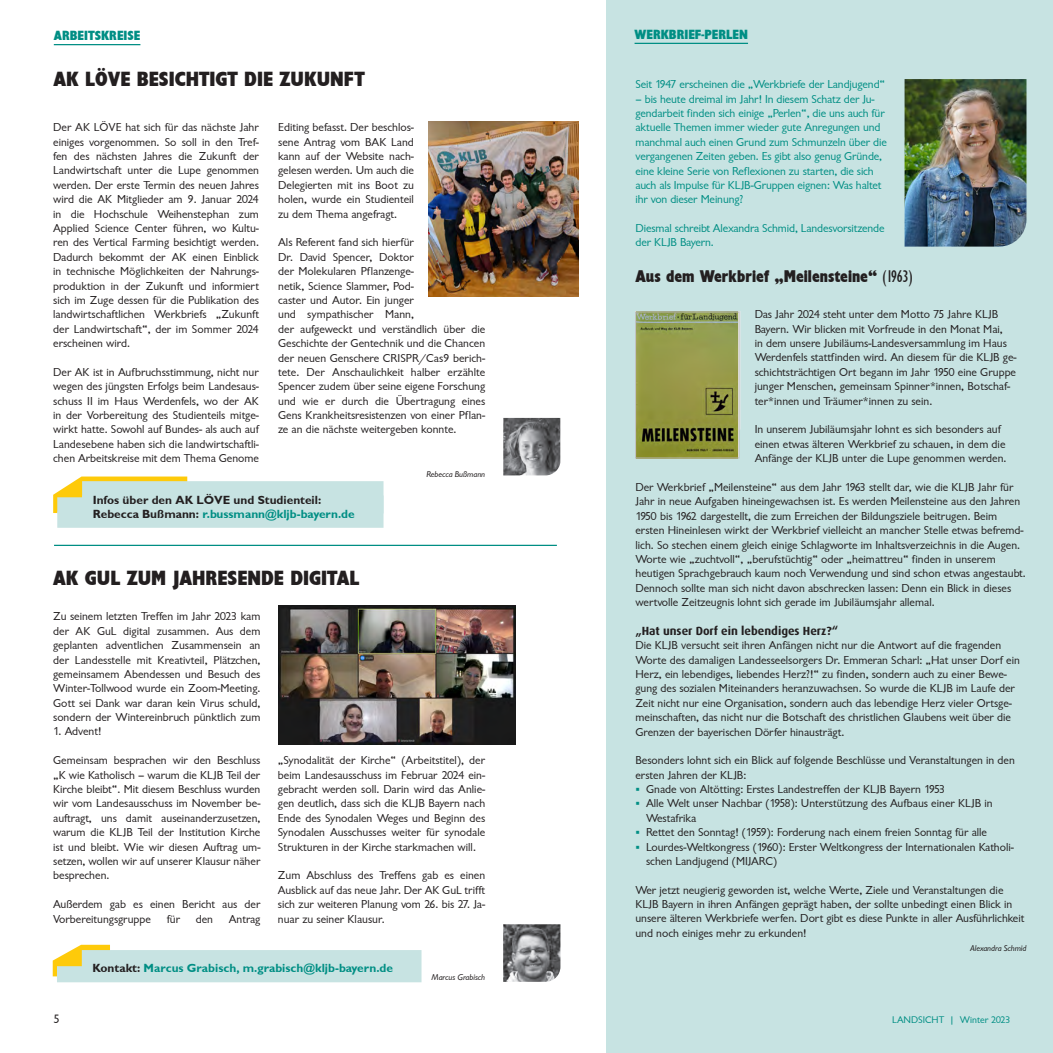
<style>
.page{position:relative;width:1053px;height:1053px;background:#fff}
.page>*{position:absolute;margin:0;border:0;box-sizing:border-box;transform-origin:0 0}
.t1{font:21.25px "Garrison Cond Sans BOLD";color:#231f20}
.t2{font:17.5px "Garrison Cond Sans BOLD";color:#231f20}
.t3{font:13.75px "Garrison Cond Sans BOLD";color:#008e84}
.t4{font:12.5px "Garrison Sans";color:#231f20}
.t5{font:11.88px/14.4px "Garrison Sans";color:#231f20}
.t6{font:11.88px/14.4px "Garrison Sans";letter-spacing:-.01em;color:#008e84}
.t7{font:11.88px/14.4px "Garrison Sans BOLD";color:#231f20}
.t8{font:11.88px "Garrison Sans BOLD";color:#008e84}
.t9{font:700 11.88px "Dax Pro";color:#231f20}
.t10{font:10px "Garrison Sans";color:#008e84}
.t11{font:8.75px "Garrison Sans ITALIC";letter-spacing:-.005em;color:#231f20}
.s1{color:#008e84}
.s2{color:#231f20}
.s3{font-family:"Garrison Cond Sans"}
</style>
<div class="page">
<div style="left:606px;top:0;width:446px;height:1052px;background:#c7e3e2"></div>
<hr style="left:634px;top:43px;width:114px;height:1px;background:#008e84">
<img style="left:904px;top:79px;width:122px;height:167px">
<hr style="left:54px;top:44px;width:86px;height:1px;background:#008e84">
<img style="left:503px;top:418px;width:57px;height:57px">
<img style="left:637px;top:314px;width:100px;height:142px">
<div style="left:635px;top:312px;width:104px;height:146px;border:1px solid #bcbdc0"></div>
<svg style="left:53px;top:476px;width:330px;height:51px"></svg>
<img style="left:503px;top:924px;width:57px;height:57px">
<svg style="left:53px;top:944px;width:368px;height:38px"></svg>
<img style="left:428px;top:121px;width:150px;height:176px">
<hr style="left:54px;top:544px;width:503px;height:2px;background:#008e84">
<img style="left:278px;top:606px;width:238px;height:138px">
<p class="t3" style="left:54px;top:28px;width:88px">ARBEITSKREISE</p>
<h1 class="t1" style="left:53px;top:67px;width:313px">AK LÖVE BESICHTIGT DIE ZUKUNFT</h1>
<p class="t5" style="left:53px;top:120px;width:207px;text-align:justify">Der AK LÖVE hat sich für das nächste Jahr einiges vorgenommen. So soll in den Tref&shy;fen des nächsten Jahres die Zukunft der Landwirtschaft unter die Lupe genommen werden. Der erste Termin des neuen Jahres wird die AK Mitglieder am 9. Januar 2024 in die Hochschule Weihenstephan zum Applied Science Center führen, wo Kultu&shy;ren des Vertical Farming besichtigt werden.<br>Dadurch bekommt der AK einen Einblick in technische Möglichkeiten der Nahrungs&shy;produktion in der Zukunft und informiert sich im Zuge dessen für die Publikation des landwirtschaftlichen Werkbriefs „Zukunft der Landwirtschaft“, der im Sommer 2024 erscheinen wird.</p>
<p class="t5" style="left:53px;top:365px;width:207px;text-align:justify">Der AK ist in Aufbruchsstimmung, nicht nur wegen des jüngsten Erfolgs beim Landesaus&shy;schuss II im Haus Werdenfels, wo der AK in der Vorbereitung des Studienteils mitge&shy;wirkt hatte. Sowohl auf Bundes- als auch auf Landesebene haben sich die landwirtschaftli&shy;chen Arbeitskreise mit dem Thema Genome</p>
<p class="t7" style="left:93px;top:492px;width:263px">Infos über den AK LÖVE und Studienteil:<br>Rebecca Bußmann: <span class="s1">r.bussmann@kljb-bayern.de</span></p>
<p class="t5" style="left:278px;top:120px;width:137px;text-align:justify">Editing befasst. Der beschlos&shy;sene Antrag vom BAK Land kann auf der Website nach&shy;gelesen werden. Um auch die Delegierten mit ins Boot zu holen, wurde ein Studienteil zu dem Thema angefragt.</p>
<p class="t5" style="left:278px;top:235px;width:208px">Als Referent fand sich hierfür<br>Dr. David Spencer, Doktor<br>der Molekularen Pflanzenge-<br>netik, Science Slammer, Pod-<br>caster und Autor. Ein junger<br>und sympathischer Mann,<br>der aufgeweckt und verständlich über die Geschichte der Gentechnik und die Chancen der neuen Genschere CRISPR/Cas9 berich&shy;tete. Der Anschaulichkeit halber erzählte Spencer zudem über seine eigene Forschung und wie er durch die Übertragung eines Gens Krankheitsresistenzen von einer Pflan&shy;ze an die nächste weitergeben konnte.</p>
<p class="t11" style="left:426px;top:469px;width:60px">Rebecca Bußmann</p>
<h1 class="t1" style="left:53px;top:566px;width:308px">AK GUL ZUM JAHRESENDE DIGITAL</h1>
<p class="t5" style="left:53px;top:609px;width:209px;text-align:justify">Zu seinem letzten Treffen im Jahr 2023 kam der AK GuL digital zusammen. Aus dem geplanten adventlichen Zusammensein an der Landesstelle mit Kreativteil, Plätzchen, gemeinsamem Abendessen und Besuch des Winter-Tollwood wurde ein Zoom-Meeting.<br>Gott sei Dank war daran kein Virus schuld, sondern der Wintereinbruch pünktlich zum</p>
<p class="t5" style="left:53px;top:724px;width:50px">1. Advent!</p>
<p class="t5" style="left:53px;top:753px;width:209px;text-align:justify">Gemeinsam besprachen wir den Beschluss „K wie Katholisch – warum die KLJB Teil der Kirche bleibt“. Mit diesem Beschluss wurden wir vom Landesausschuss im November be&shy;auftragt, uns damit auseinanderzusetzen, warum die KLJB Teil der Institution Kirche ist und bleibt. Wie wir diesen Auftrag um&shy;setzen, wollen wir auf unserer Klausur näher besprechen.</p>
<p class="t5" style="left:53px;top:897px;width:209px">Außerdem gab es einen Bericht aus der<br>Vorbereitungsgruppe</p>
<p class="t5" style="left:278px;top:753px;width:209px;text-align:justify">„Synodalität der Kirche“ (Arbeitstitel), der beim Landesausschuss im Februar 2024 ein&shy;gebracht werden soll. Darin wird das Anlie&shy;gen deutlich, dass sich die KLJB Bayern nach Ende des Synodalen Weges und Beginn des Synodalen Ausschusses weiter für synodale Strukturen in der Kirche starkmachen will.</p>
<p class="t5" style="left:278px;top:868px;width:209px;text-align:justify">Zum Abschluss des Treffens gab es einen Ausblick auf das neue Jahr. Der AK GuL trifft sich zur weiteren Planung vom 26. bis 27. Ja&shy;nuar zu seiner Klausur.</p>
<p class="t5" style="left:167px;top:911px;width:15px">für</p>
<p class="t5" style="left:196px;top:911px;width:19px">den</p>
<p class="t5" style="left:229px;top:911px;width:33px">Antrag</p>
<p class="t4" style="left:53px;top:1012px;width:8px">5</p>
<p class="t8" style="left:92px;top:961px;width:302px"><span class="s2">Kontakt:</span> Marcus Grabisch, m.grabisch@kljb-bayern.de</p>
<p class="t11" style="left:431px;top:972px;width:55px">Marcus Grabisch</p>
<p class="t3" style="left:634px;top:27px;width:115px">WERKBRIEF-PERLEN</p>
<p class="t6" style="left:635px;top:77px;width:251px">Seit 1947 erscheinen die „Werkbriefe der Landjugend“</p>
<p class="t6" style="left:635px;top:92px;width:253px">– bis heute dreimal im Jahr! In diesem Schatz der Ju&shy;gendarbeit finden sich einige „Perlen“, die uns auch für aktuelle Themen immer wieder gute Anregungen und manchmal auch einen Grund zum Schmunzeln über die vergangenen Zeiten geben. Es gibt also genug Gründe, eine kleine Serie von Reflexionen zu starten, die sich auch als Impulse für KLJB-Gruppen eignen: Was haltet ihr von dieser Meinung?</p>
<p class="t6" style="left:635px;top:221px;width:250px">Diesmal schreibt Alexandra Schmid, Landesvorsitzende der KLJB Bayern.</p>
<h2 class="t2" style="left:635px;top:267px;width:279px">Aus dem Werkbrief „Meilensteine“ <span class="s3">(1963)</span></h2>
<p class="t5" style="left:754px;top:307px;width:263px">Das Jahr 2024 steht unter dem Motto 75 Jahre KLJB Bayern. Wir blicken mit Vorfreude in den Monat Mai,<br>in dem unsere Jubiläums-Landesversammlung im Haus Werdenfels stattfinden wird. An diesem für die KLJB ge&shy;schichtsträchtigen Ort begann im Jahr 1950 eine Gruppe junger Menschen, gemeinsam Spinner*innen, Botschaf&shy;ter*innen und Träumer*innen zu sein.</p>
<p class="t5" style="left:754px;top:422px;width:253px">In unserem Jubiläumsjahr lohnt es sich besonders auf einen etwas älteren Werkbrief zu schauen, in dem die<br>Anfänge der KLJB unter die Lupe genommen werden.</p>
<p class="t5" style="left:635px;top:480px;width:392px">Der Werkbrief „Meilensteine“ aus dem Jahr 1963 stellt dar, wie die KLJB Jahr für Jahr in neue Aufgaben hineingewachsen ist. Es werden Meilensteine aus den Jahren 1950 bis 1962 dargestellt, die zum Erreichen der Bildungsziele beitrugen. Beim ersten Hineinlesen wirkt der Werkbrief vielleicht an mancher Stelle etwas befremd&shy;lich. So stechen einem gleich einige Schlagworte im Inhaltsverzeichnis in die Augen.<br>Worte wie „zuchtvoll“, „berufstüchtig“ oder „heimattreu“ finden in unserem heutigen Sprachgebrauch kaum noch Verwendung und sind schon etwas angestaubt.<br>Dennoch sollte man sich nicht davon abschrecken lassen: Denn ein Blick in dieses wertvolle Zeitzeugnis lohnt sich gerade im Jubiläumsjahr allemal.</p>
<p class="t9" style="left:635px;top:623px;width:204px">„Hat unser Dorf ein lebendiges Herz?“</p>
<p class="t5" style="left:635px;top:638px;width:386px">Die KLJB versucht seit ihren Anfängen nicht nur die Antwort auf die fragenden Worte des damaligen Landesseelsorgers Dr. Emmeran Scharl: „Hat unser Dorf ein Herz, ein lebendiges, liebendes Herz?!“ zu finden, sondern auch zu einer Bewe&shy;gung des sozialen Miteinanders heranzuwachsen. So wurde die KLJB im Laufe der Zeit nicht nur eine Organisation, sondern auch das lebendige Herz vieler Ortsge&shy;meinschaften, das nicht nur die Botschaft des christlichen Glaubens weit über die Grenzen der bayerischen Dörfer hinausträgt.</p>
<p class="t5" style="left:635px;top:753px;width:381px">Besonders lohnt sich ein Blick auf folgende Beschlüsse und Veranstaltungen in den</p>
<p class="t5" style="left:635px;top:767px;width:112px">ersten Jahren der KLJB:</p>
<p class="t5" style="left:646px;top:782px;width:301px">Gnade von Altötting: Erstes Landestreffen der KLJB Bayern 1953</p>
<p class="t5" style="left:646px;top:796px;width:348px">Alle Welt unser Nachbar (1958): Unterstützung des Aufbaus einer KLJB in</p>
<p class="t5" style="left:646px;top:810px;width:52px">Westafrika</p>
<p class="t5" style="left:646px;top:825px;width:342px">Rettet den Sonntag! (1959): Forderung nach einem freien Sonntag für alle</p>
<p class="t5" style="left:646px;top:839px;width:369px">Lourdes-Weltkongress (1960): Erster Weltkongress der Internationalen Katholi-</p>
<p class="t5" style="left:646px;top:854px;width:132px">schen Landjugend (MIJARC)</p>
<p class="t5" style="left:635px;top:882px;width:390px">Wer jetzt neugierig geworden ist, welche Werte, Ziele und Veranstaltungen die KLJB Bayern in ihren Anfängen geprägt haben, der sollte unbedingt einen Blick in unsere älteren Werkbriefe werfen. Dort gibt es diese Punkte in aller Ausführlichkeit und noch einiges mehr zu erkunden!</p>
<p class="t11" style="left:970px;top:943px;width:58px">Alexandra Schmid</p>
<p class="t10" style="left:892px;top:1014px;width:120px">LANDSICHT | Winter 2023</p>
</div>
